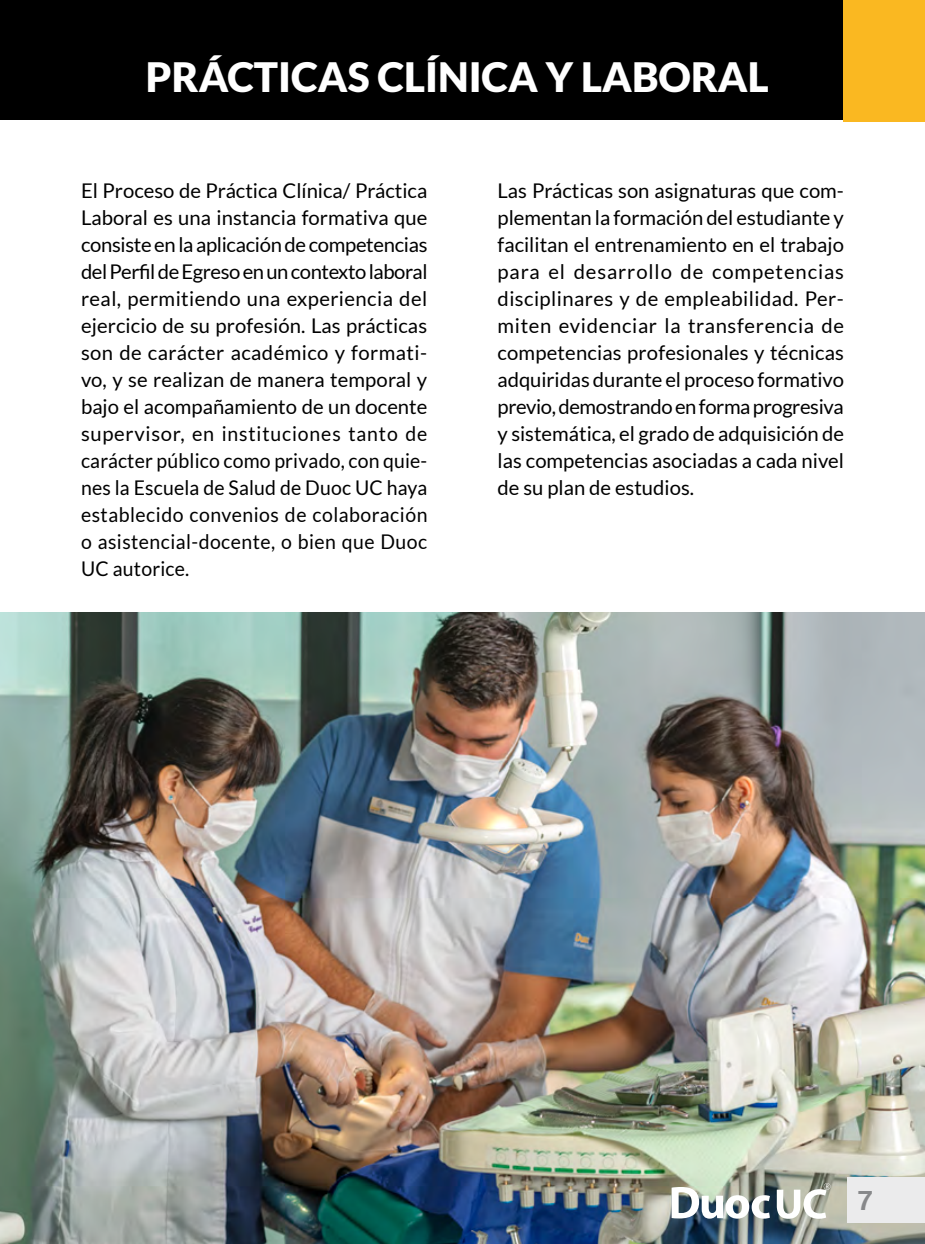
<style>
.page{position:relative;width:925px;height:1244px;background:#fff}
.page>*{position:absolute;margin:0;border:0;box-sizing:border-box;transform-origin:0 0}
.t1{font:900 40.5px "Lato";color:#fff}
.t2{font:700 27px "Helvetica";color:#87888a}
.t3{font:20.25px/27px "Lato";letter-spacing:.005em;color:#000;text-align:justify}
</style>
<div class="page">
<div style="left:0;top:0;width:925px;height:119px;background:#000"></div>
<div style="left:844px;top:0;width:81px;height:121px;background:#fab821"></div>
<img style="left:0;top:612px;width:925px;height:632px">
<div style="left:847px;top:1177px;width:78px;height:46px;background:#ebebec"></div>
<svg style="left:671px;top:1187px;width:99px;height:31px"></svg>
<svg style="left:777px;top:1183px;width:53px;height:36px"></svg>
<h1 class="t1" style="left:146px;top:53px;width:624px">PRÁCTICAS CLÍNICA Y LABORAL</h1>
<p class="t3" style="left:81px;top:177px;width:348px">El Proceso de Práctica Clínica/ Práctica Laboral es una instancia formativa que consiste en la aplicación de competencias del Perfil de Egreso en un contexto laboral real, permitiendo una experiencia del ejercicio de su profesión. Las prácticas son de carácter académico y formati&shy;vo, y se realizan de manera temporal y bajo el acompañamiento de un docente supervisor, en instituciones tanto de carácter público como privado, con quie&shy;nes la Escuela de Salud de Duoc UC haya establecido convenios de colaboración o asistencial-docente, o bien que Duoc UC autorice.</p>
<p class="t3" style="left:497px;top:177px;width:348px">Las Prácticas son asignaturas que com&shy;plementan la formación del estudiante y facilitan el entrenamiento en el trabajo para el desarrollo de competencias disciplinares y de empleabilidad. Per&shy;miten evidenciar la transferencia de competencias profesionales y técnicas adquiridas durante el proceso formativo previo, demostrando en forma progresiva y sistemática, el grado de adquisición de las competencias asociadas a cada nivel de su plan de estudios.</p>
<h2 class="t2" style="left:858px;top:1178px;width:17px">7</h2>
</div>
